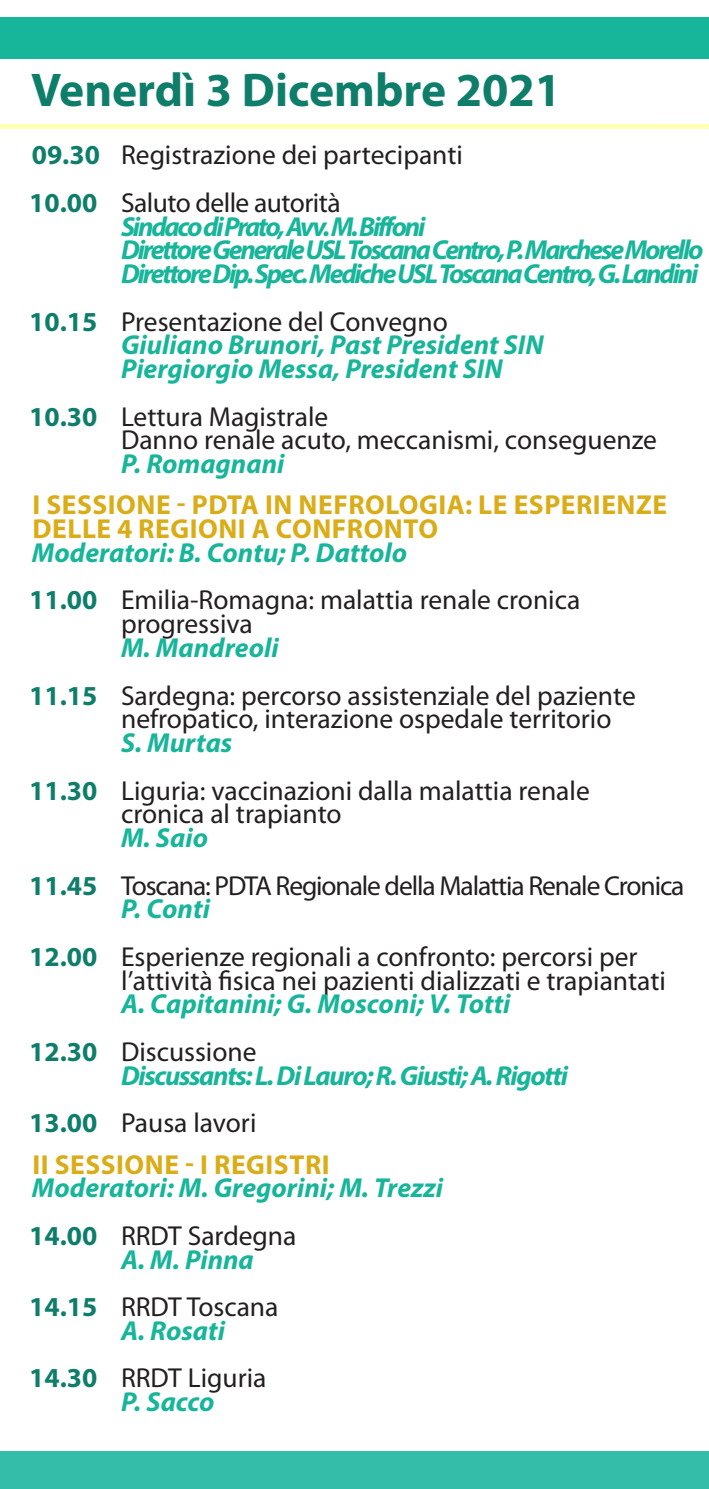
<style>
.page{position:relative;width:709px;height:1489px;background:#fff}
.page>*{position:absolute;margin:0;border:0;box-sizing:border-box;transform-origin:0 0}
.t1{font:700 47.5px "Myriad Pro";color:#0e7e6a}
.t2{font:27.5px/23.8px "Myriad Pro";color:#231f20}
.t3{font:italic 700 27.5px "Myriad Pro";letter-spacing:-.005em;color:#17b599}
.t4{font:italic 700 27.5px "Myriad Pro";letter-spacing:-.08em;color:#17b599}
.t5{font:700 27.5px/23.8px "Myriad Pro";letter-spacing:.02em;color:#daad18}
.t6{font:27.5px "Myriad Pro";letter-spacing:-.04em;color:#231f20}
.t7{font:italic 700 27.5px "Myriad Pro";letter-spacing:-.05em;color:#17b599}
.t8{font:27.5px "Myriad Pro";letter-spacing:-.02em;color:#231f20}
.s1{font-weight:700;color:#0e7e6a}
</style>
<div class="page">
<div style="left:0;top:17px;width:709px;height:42px;background:#17b599"></div>
<div style="left:0;top:1451px;width:709px;height:37px;background:#34bda8"></div>
<div style="left:0;top:124px;width:709px;height:5px;background:#ffffb6"></div>
<p class="t1" style="left:31px;top:59px;width:532px">Venerdì 3 Dicembre 2021</p>
<p class="t2" style="left:32px;top:144px;width:433px"><span class="s1">09.30</span> Registrazione dei partecipanti</p>
<p class="t8" style="left:29px;top:187px;width:313px"><span class="s1">10.00</span> Saluto delle autorità</p>
<p class="t4" style="left:121px;top:208px;width:306px">Sindaco di Prato, Avv. M. Biffoni</p>
<p class="t4" style="left:121px;top:232px;width:584px">Direttore Generale USL Toscana Centro, P. Marchese Morello</p>
<p class="t4" style="left:121px;top:256px;width:579px">Direttore Dip. Spec. Mediche USL Toscana Centro, G. Landini</p>
<p class="t2" style="left:29px;top:310px;width:420px"><span class="s1">10.15</span> Presentazione del Convegno</p>
<p class="t3" style="left:121px;top:327px;width:424px">Giuliano Brunori, Past President SIN</p>
<p class="t3" style="left:121px;top:351px;width:383px">Piergiorgio Messa, President SIN</p>
<p class="t2" style="left:29px;top:405px;width:301px"><span class="s1">10.30</span> Lettura Magistrale</p>
<p class="t2" style="left:121px;top:429px;width:537px">Danno renale acuto, meccanismi, conseguenze</p>
<p class="t3" style="left:121px;top:446px;width:165px">P. Romagnani</p>
<p class="t5" style="left:32px;top:492px;width:636px">I SESSIONE - PDTA IN NEFROLOGIA: LE ESPERIENZE<br>DELLE 4 REGIONI A CONFRONTO</p>
<p class="t3" style="left:32px;top:534px;width:377px">Moderatori: B. Contu; P. Dattolo</p>
<p class="t2" style="left:121px;top:589px;width:461px;text-indent:-92px"><span class="s1">11.00</span> Emilia-Romagna: malattia renale cronica progressiva</p>
<p class="t3" style="left:121px;top:629px;width:159px">M. Mandreoli</p>
<p class="t2" style="left:121px;top:684px;width:516px;text-indent:-92px"><span class="s1">11.15</span> Sardegna: percorso assistenziale del paziente nefropatico, interazione ospedale territorio</p>
<p class="t3" style="left:121px;top:724px;width:113px">S. Murtas</p>
<p class="t2" style="left:121px;top:779px;width:470px;text-indent:-92px"><span class="s1">11.30</span> Liguria: vaccinazioni dalla malattia renale cronica al trapianto</p>
<p class="t3" style="left:121px;top:819px;width:89px">M. Saio</p>
<p class="t6" style="left:29px;top:870px;width:657px"><span class="s1">11.45</span> Toscana: PDTA Regionale della Malattia Renale Cronica</p>
<p class="t3" style="left:121px;top:891px;width:90px">P. Conti</p>
<p class="t2" style="left:121px;top:945px;width:546px;text-indent:-92px"><span class="s1">12.00</span> Esperienze regionali a confronto: percorsi per l’attività fisica nei pazienti dializzati e trapiantati</p>
<p class="t3" style="left:121px;top:986px;width:391px">A. Capitanini; G. Mosconi; V. Totti</p>
<p class="t2" style="left:29px;top:1040px;width:229px"><span class="s1">12.30</span> Discussione</p>
<p class="t7" style="left:121px;top:1057px;width:448px">Discussants: L. Di Lauro; R. Giusti; A. Rigotti</p>
<p class="t2" style="left:29px;top:1111px;width:229px"><span class="s1">13.00</span> Pausa lavori</p>
<p class="t5" style="left:32px;top:1151px;width:299px">II SESSIONE - I REGISTRI</p>
<p class="t3" style="left:32px;top:1169px;width:413px">Moderatori: M. Gregorini; M. Trezzi</p>
<p class="t2" style="left:29px;top:1224px;width:269px"><span class="s1">14.00</span> RRDT Sardegna</p>
<p class="t3" style="left:121px;top:1241px;width:134px">A. M. Pinna</p>
<p class="t2" style="left:29px;top:1295px;width:251px"><span class="s1">14.15</span> RRDT Toscana</p>
<p class="t3" style="left:121px;top:1312px;width:105px">A. Rosati</p>
<p class="t2" style="left:29px;top:1366px;width:239px"><span class="s1">14.30</span> RRDT Liguria</p>
<p class="t3" style="left:121px;top:1383px;width:95px">P. Sacco</p>
</div>
